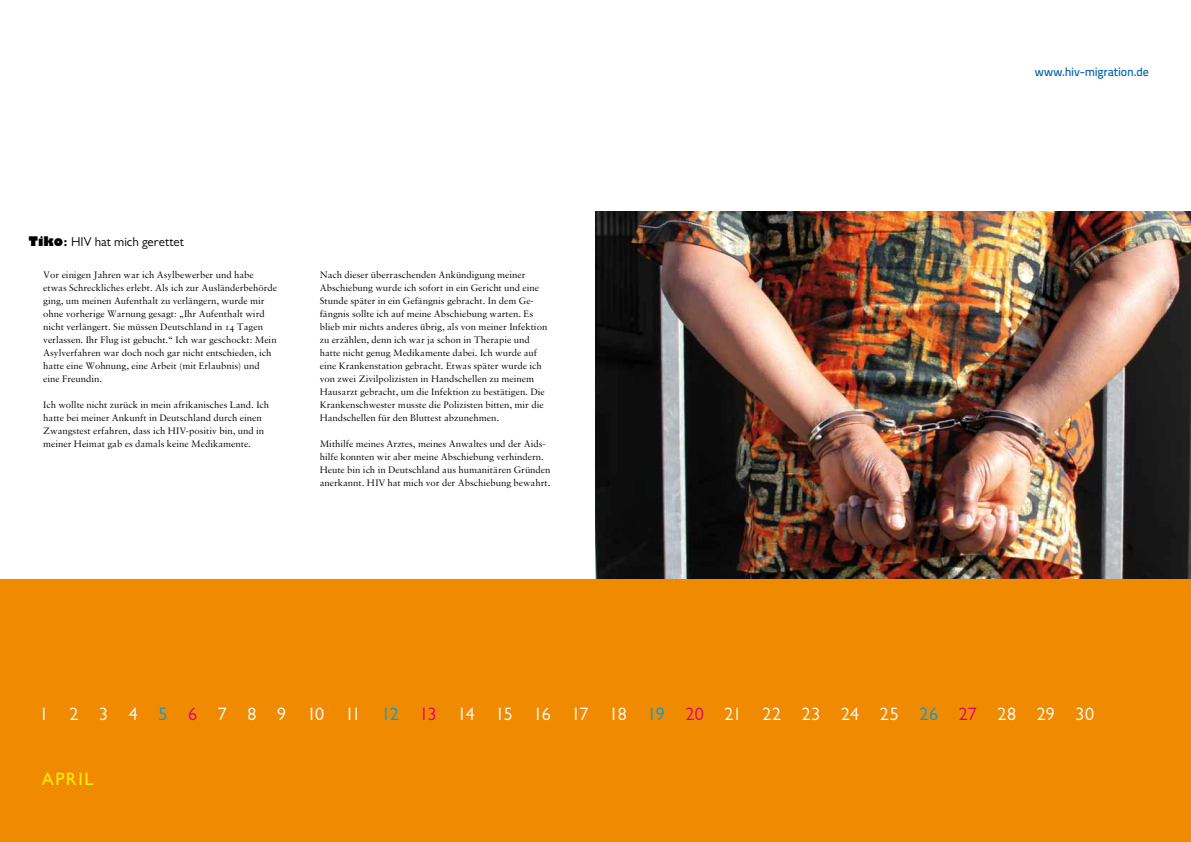
<style>
.page{position:relative;width:1191px;height:842px;background:#fff}
.page>*{position:absolute;margin:0;border:0;box-sizing:border-box;transform-origin:0 0}
.t1{font:18px "Gill Sans";letter-spacing:-.025em;color:#fff}
.t2{font:18px "M Gill Sans";letter-spacing:.085em;color:#ffed00}
.t3{font:13px "Gill Sans";letter-spacing:.005em;color:#000}
.t4{font:12px "Titillium Text 25 L 600 wt";letter-spacing:-.015em;color:#0064ad}
.t5{font:10px/13px "Sabon";color:#000}
.s1{font-weight:800}
.s2{font-family:"M Gill Sans";font-weight:700}
.s3{font-family:"M Sabon OF"}
.s4{color:#009ee0}
.s5{color:#e2007a}
</style>
<div class="page">
<img style="left:595px;top:211px;width:596px;height:368px">
<div style="left:0;top:579px;width:1191px;height:263px;background:#f08a00"></div>
<h2 class="t3" style="left:29px;top:234px;width:156px"><span class="s1">Tiko</span><span class="s2">:</span> HIV hat mich gerettet</h2>
<p class="t5" style="left:43px;top:268px;width:235px">Vor einigen Jahren war ich Asylbewerber und habe etwas Schreckliches erlebt. Als ich zur Ausländerbehörde ging, um meinen Aufenthalt zu verlängern, wurde mir ohne vorherige Warnung gesagt: „Ihr Aufenthalt wird nicht verlängert. Sie müssen Deutschland in <span class="s3">14</span> Tagen verlassen. Ihr Flug ist gebucht.“ Ich war geschockt: Mein Asylverfahren war doch noch gar nicht entschieden, ich hatte eine Wohnung, eine Arbeit (mit Erlaubnis) und eine Freundin.</p>
<p class="t5" style="left:43px;top:398px;width:227px">Ich wollte nicht zurück in mein afrikanisches Land. Ich hatte bei meiner Ankunft in Deutschland durch einen Zwangstest erfahren, dass ich HIV-positiv bin, und in meiner Heimat gab es damals keine Medikamente.</p>
<p class="t5" style="left:320px;top:268px;width:229px">Nach dieser überraschenden Ankündigung meiner Abschiebung wurde ich sofort in ein Gericht und eine Stunde später in ein Gefängnis gebracht. In dem Ge&shy;fängnis sollte ich auf meine Abschiebung warten. Es blieb mir nichts anderes übrig, als von meiner Infektion zu erzählen, denn ich war ja schon in Therapie und hatte nicht genug Medikamente dabei. Ich wurde auf eine Krankenstation gebracht. Etwas später wurde ich von zwei Zivilpolizisten in Handschellen zu meinem Hausarzt gebracht, um die Infektion zu bestätigen. Die Krankenschwester musste die Polizisten bitten, mir die Handschellen für den Bluttest abzunehmen.</p>
<p class="t5" style="left:320px;top:437px;width:232px">Mithilfe meines Arztes, meines Anwaltes und der Aids&shy;hilfe konnten wir aber meine Abschiebung verhindern.<br>Heute bin ich in Deutschland aus humanitären Gründen anerkannt. HIV hat mich vor der Abschiebung bewahrt.</p>
<p class="t4" style="left:1034px;top:62px;width:116px">www.hiv-migration.de</p>
<h1 class="t1" style="left:40px;top:703px;width:1056px">1 2 3 4 <span class="s4">5</span> <span class="s5">6</span> 7 8 9 10 11 <span class="s4">12</span> <span class="s5">13</span> 14 15 16 17 18 <span class="s4">19</span> <span class="s5">20</span> 21 22 23 24 25 <span class="s4">26</span> <span class="s5">27</span> 28 29 30</h1>
<h1 class="t2" style="left:42px;top:769px;width:53px">APRIL</h1>
</div>
